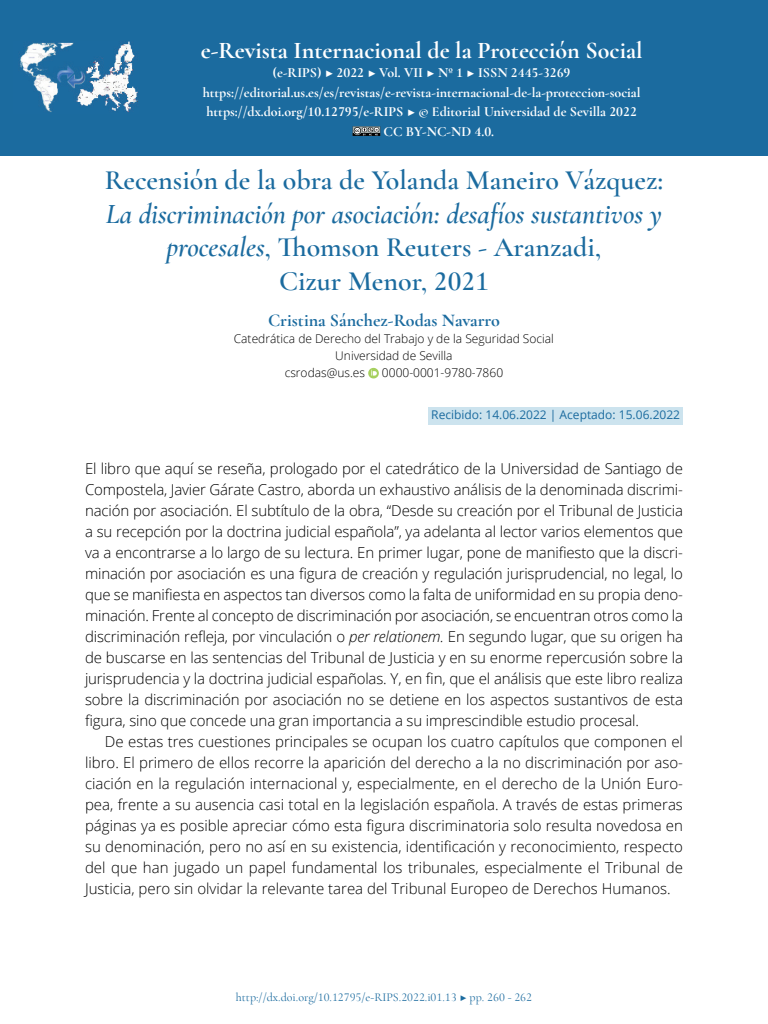
<style>
.page{position:relative;width:768px;height:1024px;background:#fff}
.page>*{position:absolute;margin:0;border:0;box-sizing:border-box;transform-origin:0 0}
._10_Título_Ppal{font:600 28px/33.6px "Cormorant Garamond";color:#1b6b9f;text-align:center}
.t1{font:700 24px "Cormorant Garamond";color:#fff}
._20_autor{font:700 18px "Cormorant Garamond";color:#1b6b9f}
._00_bsc_Sin{font:300 15px/21px "Open Sans";letter-spacing:-.01em;color:#000;text-align:justify}
._00_bsc{font:300 15px/21px "Open Sans";color:#000;text-align:justify}
.t2{font:700 14px "Cormorant Garamond";color:#fff}
._21_autores_informac{font:300 12px "Open Sans";color:#000}
.t3{font:12px "Cormorant Garamond";color:#1b6b9f}
._22_Recibido{font:12px "Open Sans";color:#1b6b9f}
.s1{font-style:italic}
</style>
<div class="page">
<div style="left:428px;top:407px;width:255px;height:18px;background:#cce3ee"></div>
<svg style="left:368px;top:368px;width:11px;height:10px"></svg>
<div style="left:0;top:0;width:768px;height:156px;background:#1b6b9f"></div>
<svg style="left:353px;top:126px;width:27px;height:10px"></svg>
<img style="left:20px;top:42px;width:118px;height:70px">
<h2 class="t1" style="left:201px;top:35px;width:443px">e-Revista Internacional de la Protección Social</h2>
<p class="t2" style="left:273px;top:64px;width:299px">(e-RIPS) ▶ 2022 ▶ Vol. VII ▶ Nº 1 ▶ ISSN 2445-3269</p>
<p class="t2" style="left:203px;top:84px;width:439px">https://editorial.us.es/es/revistas/e-revista-internacional-de-la-proteccion-social</p>
<p class="t2" style="left:206px;top:103px;width:432px">https://dx.doi.org/10.12795/e-RIPS ▶ © Editorial Universidad de Sevilla 2022</p>
<p class="t2" style="left:384px;top:123px;width:112px">CC BY-NC-ND 4.0.</p>
<p class="_10_Título_Ppal" style="left:105px;top:163px;width:560px">Recensión de la obra de Yolanda Maneiro Vázquez:<br><span class="s1">La discriminación por asociación: desafíos sustantivos y procesales</span>, Thomson Reuters - Aranzadi,<br>Cizur Menor, 2021</p>
<p class="_20_autor" style="left:268px;top:309px;width:233px">Cristina Sánchez-Rodas Navarro</p>
<p class="_21_autores_informac" style="left:234px;top:330px;width:322px">Catedrática de Derecho del Trabajo y de la Seguridad Social</p>
<p class="_21_autores_informac" style="left:335px;top:347px;width:119px">Universidad de Sevilla</p>
<p class="_21_autores_informac" style="left:285px;top:364px;width:82px">csrodas@us.es</p>
<p class="_21_autores_informac" style="left:382px;top:364px;width:123px">0000-0001-9780-7860</p>
<p class="_22_Recibido" style="left:431px;top:407px;width:250px">Recibido: 14.06.2022 | Aceptado: 15.06.2022</p>
<p class="_00_bsc_Sin" style="left:85px;top:457px;width:600px">El libro que aquí se reseña, prologado por el catedrático de la Universidad de Santiago de Compostela, Javier Gárate Castro, aborda un exhaustivo análisis de la denominada discrimi&shy;nación por asociación. El subtítulo de la obra, “Desde su creación por el Tribunal de Justicia a su recepción por la doctrina judicial española”, ya adelanta al lector varios elementos que va a encontrarse a lo largo de su lectura. En primer lugar, pone de manifiesto que la discri&shy;minación por asociación es una figura de creación y regulación jurisprudencial, no legal, lo que se manifiesta en aspectos tan diversos como la falta de uniformidad en su propia deno&shy;minación. Frente al concepto de discriminación por asociación, se encuentran otros como la discriminación refleja, por vinculación o <span class="s1">per relationem.</span> En segundo lugar, que su origen ha de buscarse en las sentencias del Tribunal de Justicia y en su enorme repercusión sobre la jurisprudencia y la doctrina judicial españolas. Y, en fin, que el análisis que este libro realiza sobre la discriminación por asociación no se detiene en los aspectos sustantivos de esta figura, sino que concede una gran importancia a su imprescindible estudio procesal.</p>
<p class="_00_bsc" style="left:85px;top:730px;width:599px;text-indent:20px">De estas tres cuestiones principales se ocupan los cuatro capítulos que componen el libro. El primero de ellos recorre la aparición del derecho a la no discriminación por aso&shy;ciación en la regulación internacional y, especialmente, en el derecho de la Unión Euro&shy;pea, frente a su ausencia casi total en la legislación española. A través de estas primeras páginas ya es posible apreciar cómo esta figura discriminatoria solo resulta novedosa en su denominación, pero no así en su existencia, identificación y reconocimiento, respecto del que han jugado un papel fundamental los tribunales, especialmente el Tribunal de Justicia, pero sin olvidar la relevante tarea del Tribunal Europeo de Derechos Humanos.</p>
<p class="t3" style="left:236px;top:990px;width:298px">http://dx.doi.org/10.12795/e-RIPS.2022.i01.13 ▶ pp. 260 - 262</p>
</div>
